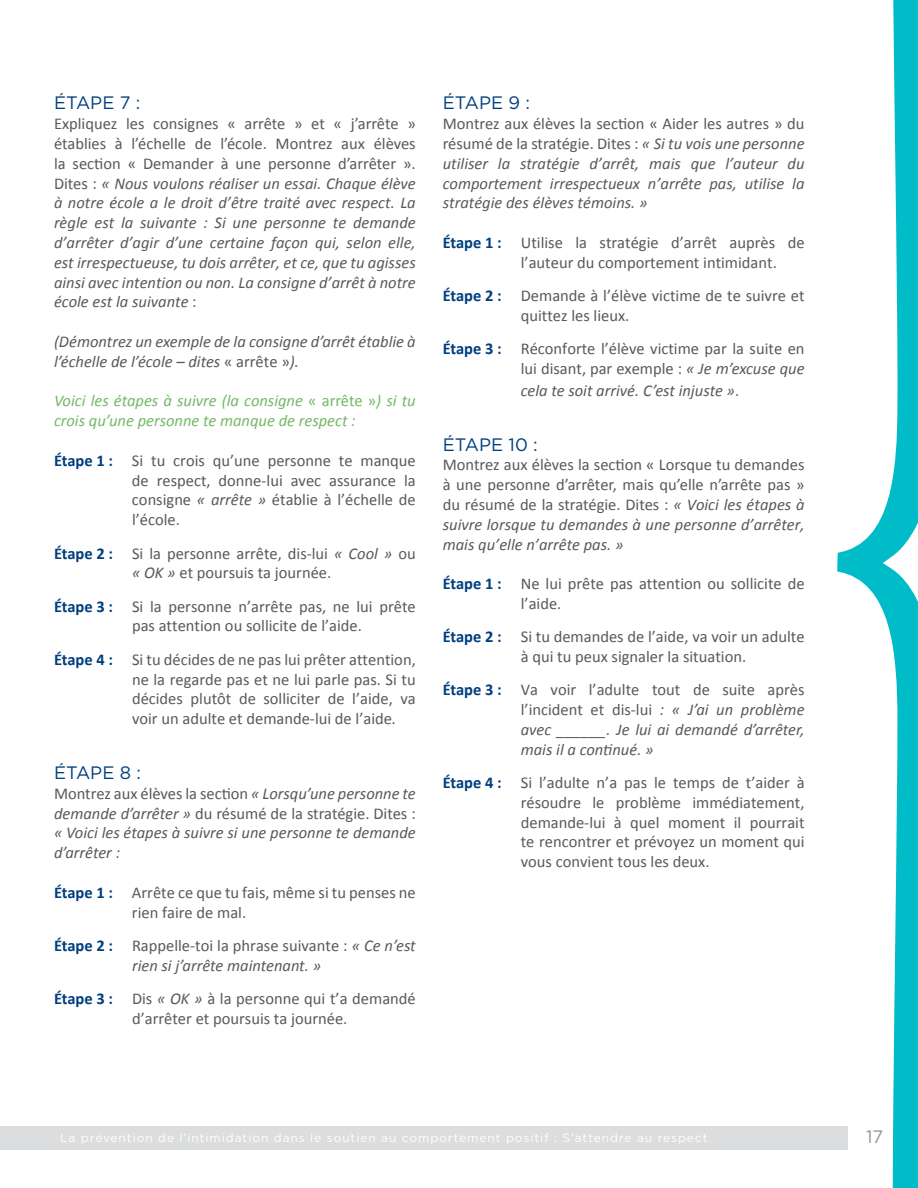
<style>
.page{position:relative;width:918px;height:1188px;background:#fff}
.page>*{position:absolute;margin:0;border:0;box-sizing:border-box;transform-origin:0 0}
.t1{font:18px "Gotham";color:#003e7e}
.t2{font:18px "Gotham";color:#939598}
.t3{font:16.5px/19.8px "Calibri";color:#58595b}
.t4{font:italic 16.5px/19.8px "Calibri";color:#58595b;text-align:justify}
.t5{font:italic 16.5px/19.8px "Calibri";color:#72b965}
.t6{font:12px "Gotham";letter-spacing:.075em;color:#fff}
.s1{font-style:normal}
.s2{font-weight:700;color:#003e7e}
.s3{font-style:italic}
.s4{font-weight:700;font-style:normal;color:#003e7e}
</style>
<div class="page">
<div style="left:0;top:1127px;width:848px;height:23px;background:#dcddde"></div>
<svg style="left:815px;top:0;width:103px;height:1188px"></svg>
<p class="t1" style="left:54px;top:92px;width:88px">Étape 7 :</p>
<p class="t4" style="left:54px;top:113px;width:363px"><span class="s1">Expliquez les consignes « arrête » et « j’arrête » établies à l’échelle de l’école. Montrez aux élèves la section « Demander à une personne d’arrêter ».<br>Dites :</span> « Nous voulons réaliser un essai. Chaque élève à notre école a le droit d’être traité avec respect. La règle est la suivante : Si une personne te demande d’arrêter d’agir d’une certaine façon qui, selon elle, est irrespectueuse, tu dois arrêter, et ce, que tu agisses ainsi avec intention ou non. La consigne d’arrêt à notre école est la suivante <span class="s1">:</span></p>
<p class="t4" style="left:54px;top:331px;width:363px">(Démontrez un exemple de la consigne d’arrêt établie à l’échelle de l’école – dites <span class="s1">« arrête »</span>).</p>
<p class="t5" style="left:54px;top:390px;width:363px">Voici les étapes à suivre (la consigne <span class="s1">« arrête »</span>) si tu crois qu’une personne te manque de respect :</p>
<p class="t3" style="left:132px;top:450px;width:285px;text-align:justify;text-indent:-78px"><span class="s2">Étape 1 :</span> Si tu crois qu’une personne te manque de respect, donne-lui avec assurance la consigne <span class="s3">« arrête »</span> établie à l’échelle de l’école.</p>
<p class="t3" style="left:54px;top:542px;width:363px;text-align:center"><span class="s2">Étape 2 :</span> Si la personne arrête, dis-lui <span class="s3">« Cool »</span> ou <span class="s3">« OK »</span> et poursuis ta journée.</p>
<p class="t3" style="left:132px;top:595px;width:285px;text-indent:-78px"><span class="s2">Étape 3 :</span> Si la personne n’arrête pas, ne lui prête pas attention ou sollicite de l’aide.</p>
<p class="t3" style="left:132px;top:649px;width:285px;text-align:justify;text-indent:-78px"><span class="s2">Étape 4 :</span> Si tu décides de ne pas lui prêter attention, ne la regarde pas et ne lui parle pas. Si tu décides plutôt de solliciter de l’aide, va voir un adulte et demande-lui de l’aide<span class="s3">.</span></p>
<p class="t1" style="left:54px;top:761px;width:89px">Étape 8 :</p>
<p class="t4" style="left:54px;top:783px;width:363px"><span class="s1">Montrez aux élèves la section</span> « Lorsqu’une personne te demande d’arrêter » <span class="s1">du résumé de la stratégie. Dites : </span>« Voici les étapes à suivre si une personne te demande d’arrêter :</p>
<p class="t3" style="left:132px;top:882px;width:285px;text-indent:-78px"><span class="s2">Étape 1 :</span> Arrête ce que tu fais, même si tu penses ne rien faire de mal.</p>
<p class="t4" style="left:132px;top:935px;width:285px;text-indent:-78px"><span class="s4">Étape 2 :</span> <span class="s1">Rappelle-toi la phrase suivante :</span> « Ce n’est rien si j’arrête maintenant. »</p>
<p class="t3" style="left:54px;top:988px;width:363px;text-align:center"><span class="s2">Étape 3 :</span> Dis <span class="s3">« OK »</span> à la personne qui t’a demandé d’arrêter et poursuis ta journée.</p>
<p class="t1" style="left:443px;top:92px;width:89px">Étape 9 :</p>
<p class="t4" style="left:443px;top:113px;width:363px"><span class="s1">Montrez aux élèves la section « Aider les autres » du résumé de la stratégie. Dites :</span> « Si tu vois une personne utiliser la stratégie d’arrêt, mais que l’auteur du comportement irrespectueux n’arrête pas, utilise la stratégie des élèves témoins. »</p>
<p class="t3" style="left:521px;top:232px;width:285px;text-indent:-78px"><span class="s2">Étape 1 :</span> Utilise la stratégie d’arrêt auprès de l’auteur du comportement intimidant.</p>
<p class="t3" style="left:521px;top:285px;width:285px;text-indent:-78px"><span class="s2">Étape 2 :</span> Demande à l’élève victime de te suivre et quittez les lieux.</p>
<p class="t3" style="left:443px;top:338px;width:363px;text-align:right"><span class="s2">Étape 3 :</span> Réconforte l’élève victime par la suite en lui disant, par exemple : <span class="s3">« Je m’excuse que</span></p>
<p class="t4" style="left:521px;top:379px;width:220px">cela te soit arrivé. C’est injuste »<span class="s1">.</span></p>
<p class="t1" style="left:443px;top:433px;width:97px">Étape 10 :</p>
<p class="t3" style="left:443px;top:454px;width:363px;text-align:justify">Montrez aux élèves la section « Lorsque tu demandes à une personne d’arrêter, mais qu’elle n’arrête pas » du résumé de la stratégie. Dites : <span class="s3">« Voici les étapes à suivre lorsque tu demandes à une personne d’arrêter, mais qu’elle n’arrête pas. »</span></p>
<p class="t3" style="left:521px;top:573px;width:285px;text-indent:-78px"><span class="s2">Étape 1 :</span> Ne lui prête pas attention ou sollicite de l’aide.</p>
<p class="t3" style="left:521px;top:626px;width:285px;text-indent:-78px"><span class="s2">Étape 2 :</span> Si tu demandes de l’aide, va voir un adulte à qui tu peux signaler la situation.</p>
<p class="t4" style="left:521px;top:679px;width:285px;text-indent:-78px"><span class="s4">Étape 3 :</span> <span class="s1">Va voir l’adulte tout de suite après l’incident et dis-lui</span> : « J’ai un problème avec ______. Je lui ai demandé d’arrêter, mais il a continué. »</p>
<p class="t3" style="left:521px;top:772px;width:285px;text-align:justify;text-indent:-78px"><span class="s2">Étape 4 :</span> Si l’adulte n’a pas le temps de t’aider à résoudre le problème immédiatement, demande-lui à quel moment il pourrait te rencontrer et prévoyez un moment qui vous convient tous les deux.</p>
<p class="t6" style="left:60px;top:1130px;width:649px">La prévention de l’intimidation dans le soutien au comportement positif : S’attendre au respect</p>
<p class="t2" style="left:866px;top:1125px;width:19px">17</p>
</div>
